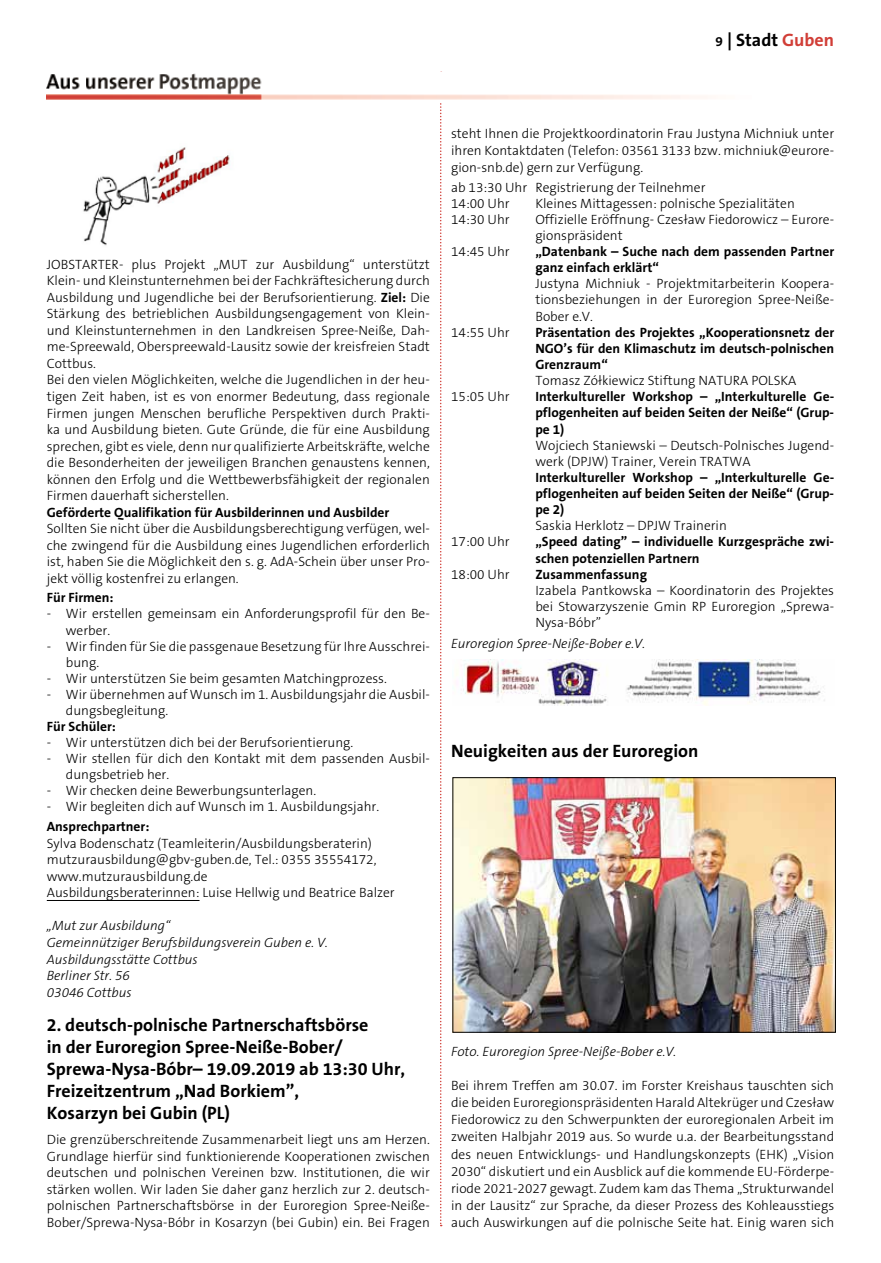
<style>
.page{position:relative;width:881px;height:1263px;background:#fff}
.page>*{position:absolute;margin:0;border:0;box-sizing:border-box;transform-origin:0 0}
.t1{font:700 18px/21.9px "The Sans B7";color:#000}
.t2{font:300 13.5px/16.5px "The Sans B3";color:#000}
.t3{font:700 13.5px/16.2px "The Sans B7";color:#000;text-align:justify}
.t4{font:italic 300 13.5px/16.5px "The Sans B3";color:#000}
.s1{font-size:13.5px}
.s2{color:#d13e37}
.s3{font-family:"The Sans B7";font-weight:700}
</style>
<div class="page">
<svg style="left:440px;top:103px;width:1px;height:1123px"></svg>
<img style="left:47px;top:73px;width:660px;height:27px">
<hr style="left:47px;top:900px;width:152px;height:1px;background:#000">
<img style="left:456px;top:660px;width:369px;height:45px">
<img style="left:454px;top:779px;width:379px;height:251px">
<div style="left:452px;top:777px;width:383px;height:255px;border:1px solid #000"></div>
<img style="left:83px;top:147px;width:147px;height:99px">
<h1 class="t1" style="left:715px;top:29px;width:120px"><span class="s1">9</span> | Stadt <span class="s2">Guben</span></h1>
<p class="t2" style="left:47px;top:256px;width:384px">JOBSTARTER- plus Projekt „MUT zur Ausbildung“ unterstützt Klein- und Kleinstunternehmen bei der Fachkräftesicherung durch Ausbildung und Jugendliche bei der Berufsorientierung. <span class="s3">Ziel:</span> Die Stärkung des betrieblichen Ausbildungsengagement von Klein&shy;und Kleinstunternehmen in den Landkreisen Spree-Neiße, Dah&shy;me-Spreewald, Oberspreewald-Lausitz sowie der kreisfreien Stadt Cottbus.<br>Bei den vielen Möglichkeiten, welche die Jugendlichen in der heu&shy;tigen Zeit haben, ist es von enormer Bedeutung, dass regionale Firmen jungen Menschen berufliche Perspektiven durch Prakti&shy;ka und Ausbildung bieten. Gute Gründe, die für eine Ausbildung sprechen, gibt es viele, denn nur qualifizierte Arbeitskräfte, welche die Besonderheiten der jeweiligen Branchen genaustens kennen, können den Erfolg und die Wettbewerbsfähigkeit der regionalen Firmen dauerhaft sicherstellen.</p>
<p class="t3" style="left:47px;top:504px;width:344px">Geförderte Qualifikation für Ausbilderinnen und Ausbilder</p>
<p class="t2" style="left:47px;top:521px;width:384px;text-align:justify">Sollten Sie nicht über die Ausbildungsberechtigung verfügen, wel&shy;che zwingend für die Ausbildung eines Jugendlichen erforderlich ist, haben Sie die Möglichkeit den s. g. AdA-Schein über unser Pro&shy;jekt völlig kostenfrei zu erlangen.</p>
<p class="t3" style="left:47px;top:590px;width:68px">Für Firmen:</p>
<p class="t2" style="left:66px;top:606px;width:365px;text-indent:-19px">- Wir erstellen gemeinsam ein Anforderungsprofil für den Be&shy;werber.</p>
<p class="t2" style="left:66px;top:638px;width:365px;text-indent:-19px">- Wir finden für Sie die passgenaue Besetzung für Ihre Ausschrei&shy;bung.</p>
<p class="t2" style="left:47px;top:670px;width:341px">- Wir unterstützen Sie beim gesamten Matchingprozess.</p>
<p class="t2" style="left:66px;top:687px;width:365px;text-indent:-19px">- Wir übernehmen auf Wunsch im 1. Ausbildungsjahr die Ausbil&shy;dungsbegleitung.</p>
<p class="t3" style="left:47px;top:719px;width:70px">Für Schüler:</p>
<p class="t2" style="left:47px;top:735px;width:308px">- Wir unterstützen dich bei der Berufsorientierung.</p>
<p class="t2" style="left:66px;top:751px;width:365px;text-indent:-19px">- Wir stellen für dich den Kontakt mit dem passenden Ausbil&shy;dungsbetrieb her.</p>
<p class="t2" style="left:47px;top:783px;width:271px">- Wir checken deine Bewerbungsunterlagen.</p>
<p class="t2" style="left:47px;top:799px;width:334px">- Wir begleiten dich auf Wunsch im 1. Ausbildungsjahr.</p>
<p class="t3" style="left:47px;top:819px;width:104px">Ansprechpartner:</p>
<p class="t2" style="left:47px;top:835px;width:349px">Sylva Bodenschatz (Teamleiterin/Ausbildungsberaterin) mutzurausbildung@gbv-guben.de, Tel.: 0355 35554172, www.mutzurausbildung.de<br>Ausbildungsberaterinnen: Luise Hellwig und Beatrice Balzer</p>
<p class="t4" style="left:47px;top:918px;width:282px">„Mut zur Ausbildung“<br>Gemeinnütziger Berufsbildungsverein Guben e. V.<br>Ausbildungsstätte Cottbus<br>Berliner Str. 56<br>03046 Cottbus</p>
<h1 class="t1" style="left:47px;top:1015px;width:360px">2. deutsch-polnische Partnerschaftsbörse<br>in der Euroregion Spree-Neiße-Bober/ Sprewa-Nysa-Bóbr– 19.09.2019 ab 13:30 Uhr, Freizeitzentrum „Nad Borkiem”,<br>Kosarzyn bei Gubin (PL)</h1>
<p class="t2" style="left:47px;top:1132px;width:384px;text-align:justify">Die grenzüberschreitende Zusammenarbeit liegt uns am Herzen.<br>Grundlage hierfür sind funktionierende Kooperationen zwischen deutschen und polnischen Vereinen bzw. Institutionen, die wir stärken wollen. Wir laden Sie daher ganz herzlich zur 2. deutsch&shy;polnischen Partnerschaftsbörse in der Euroregion Spree-Neiße-Bober/Sprewa-Nysa-Bóbr in Kosarzyn (bei Gubin) ein. Bei Fragen</p>
<p class="t2" style="left:451px;top:125px;width:384px;line-height:17.1px;text-align:justify">steht Ihnen die Projektkoordinatorin Frau Justyna Michniuk unter ihren Kontaktdaten (Telefon: 03561 3133 bzw. michniuk@eurore&shy;gion-snb.de) gern zur Verfügung.</p>
<p class="t2" style="left:451px;top:180px;width:256px;line-height:16px">ab 13:30 Uhr Registrierung der Teilnehmer<br>14:00 Uhr</p>
<p class="t2" style="left:535px;top:195px;width:261px">Kleines Mittagessen: polnische Spezialitäten</p>
<p class="t2" style="left:451px;top:211px;width:60px">14:30 Uhr</p>
<p class="t2" style="left:535px;top:212px;width:300px">Offizielle Eröffnung- Czesław Fiedorowicz – Eurore&shy;gionspräsident</p>
<p class="t2" style="left:451px;top:244px;width:60px">14:45 Uhr</p>
<p class="t3" style="left:535px;top:244px;width:300px">„Datenbank – Suche nach dem passenden Partner ganz einfach erklärt“</p>
<p class="t2" style="left:535px;top:276px;width:300px;text-align:justify">Justyna Michniuk - Projektmitarbeiterin Koopera&shy;tionsbeziehungen in der Euroregion Spree-Neiße-Bober e.V.</p>
<p class="t2" style="left:451px;top:324px;width:60px">14:55 Uhr</p>
<p class="t3" style="left:535px;top:324px;width:300px">Präsentation des Projektes „Kooperationsnetz der NGO’s für den Klimaschutz im deutsch-polnischen Grenzraum“</p>
<p class="t2" style="left:535px;top:373px;width:262px">Tomasz Zółkiewicz Stiftung NATURA POLSKA</p>
<p class="t2" style="left:451px;top:389px;width:60px">15:05 Uhr</p>
<p class="t3" style="left:535px;top:389px;width:300px">Interkultureller Workshop – „Interkulturelle Ge&shy;pflogenheiten auf beiden Seiten der Neiße“ (Grup&shy;pe 1)</p>
<p class="t2" style="left:535px;top:437px;width:300px">Wojciech Staniewski – Deutsch-Polnisches Jugend&shy;werk (DPJW) Trainer, Verein TRATWA</p>
<p class="t3" style="left:535px;top:470px;width:300px">Interkultureller Workshop – „Interkulturelle Ge&shy;pflogenheiten auf beiden Seiten der Neiße“ (Grup&shy;pe 2)</p>
<p class="t2" style="left:535px;top:518px;width:193px">Saskia Herklotz – DPJW Trainerin</p>
<p class="t2" style="left:451px;top:534px;width:60px">17:00 Uhr</p>
<p class="t3" style="left:535px;top:534px;width:300px">„Speed dating” – individuelle Kurzgespräche zwi&shy;schen potenziellen Partnern</p>
<p class="t2" style="left:451px;top:566px;width:60px">18:00 Uhr</p>
<p class="t3" style="left:535px;top:566px;width:113px">Zusammenfassung</p>
<p class="t2" style="left:535px;top:583px;width:300px;text-align:justify">Izabela Pantkowska – Koordinatorin des Projektes bei Stowarzyszenie Gmin RP Euroregion „Sprewa-Nysa-Bóbr”</p>
<p class="t4" style="left:451px;top:635px;width:195px">Euroregion Spree-Neiße-Bober e.V.</p>
<h1 class="t1" style="left:451px;top:740px;width:249px">Neuigkeiten aus der Euroregion</h1>
<p class="t4" style="left:451px;top:1044px;width:227px">Foto. Euroregion Spree-Neiße-Bober e.V.</p>
<p class="t2" style="left:451px;top:1077px;width:384px;line-height:17.1px;text-align:justify">Bei ihrem Treffen am 30.07. im Forster Kreishaus tauschten sich die beiden Euroregionspräsidenten Harald Altekrüger und Czesław Fiedorowicz zu den Schwerpunkten der euroregionalen Arbeit im zweiten Halbjahr 2019 aus. So wurde u.a. der Bearbeitungsstand des neuen Entwicklungs- und Handlungskonzepts (EHK) „Vision 2030“ diskutiert und ein Ausblick auf die kommende EU-Förderpe&shy;riode 2021-2027 gewagt. Zudem kam das Thema „Strukturwandel in der Lausitz“ zur Sprache, da dieser Prozess des Kohleausstiegs auch Auswirkungen auf die polnische Seite hat. Einig waren sich</p>
</div>
